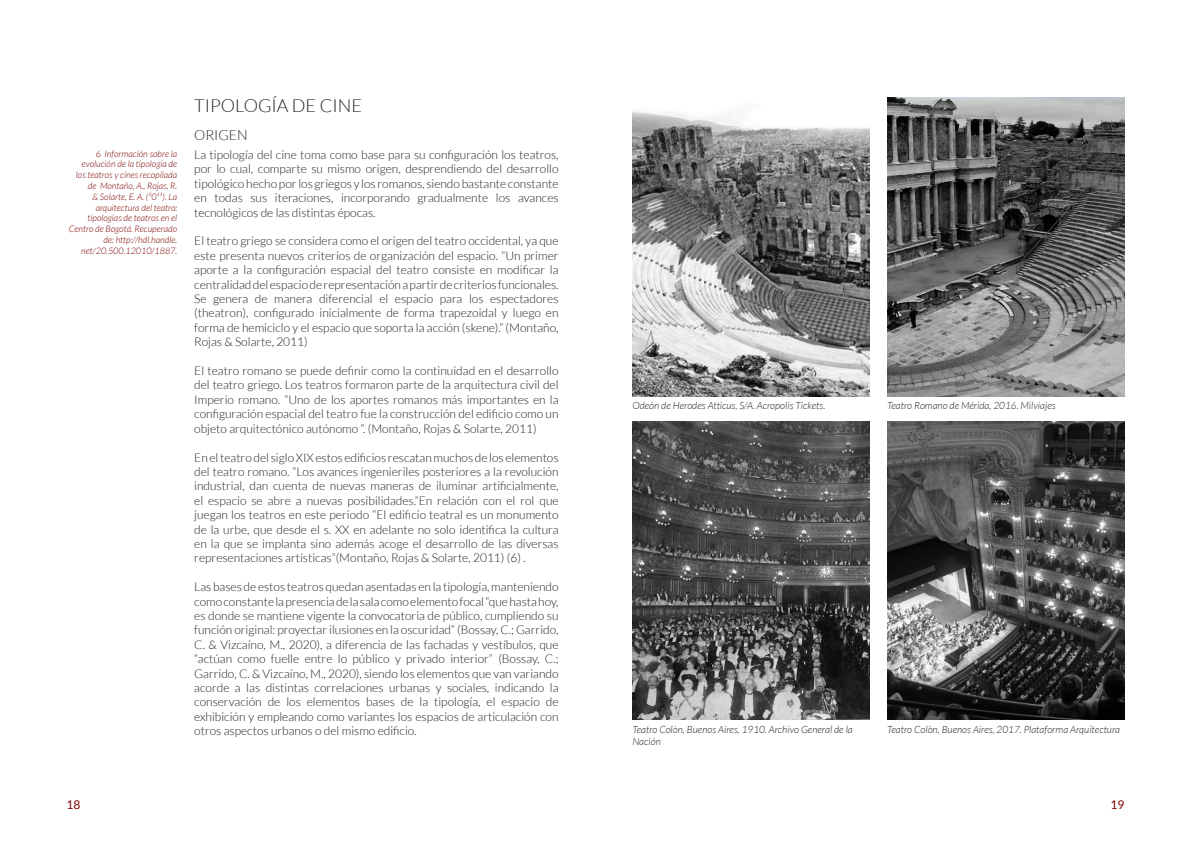
<style>
.page{position:relative;width:1191px;height:842px;background:#fff}
.page>*{position:absolute;margin:0;border:0;box-sizing:border-box;transform-origin:0 0}
.Subtitulo{font:300 18px "Lato";color:#231f20}
.Subtitulo_2{font:300 14px "Lato";color:#231f20}
.t1{font:300 12px/14.4px "Lato";color:#231f20;text-align:justify}
.t2{font:12px "Lato";color:#7f0202}
.t3{font:italic 300 10px "Lato";color:#231f20}
.Pie_de_pagina{font:italic 300 9px/10.8px "Lato";color:#7f0202;text-align:right}
.s1{font-style:normal}
</style>
<div class="page">
<svg style="left:632px;top:110px;width:237px;height:286px;background:#909292"></svg>
<svg style="left:632px;top:421px;width:237px;height:298px;background:#525454"></svg>
<svg style="left:887px;top:421px;width:237px;height:298px;background:#4d4f4f"></svg>
<svg style="left:887px;top:98px;width:237px;height:298px;background:#6a6c6c"></svg>
<p class="Pie_de_pagina" style="left:69px;top:148px;width:110px"><span class="s1">6</span> Información sobre la evolución de la tipología de<br>los teatros y cines recopilada de Montaño, A., Rojas, R.<br>&amp; Solarte, E. A. (2011). La arquitectura del teatro: tipologías de teatros en el<br>Centro de Bogotá. Recuperado de: http://hdl.handle. net/20.500.12010/1887.</p>
<p class="Subtitulo" style="left:194px;top:96px;width:169px">TIPOLOGÍA DE CINE</p>
<p class="Subtitulo_2" style="left:194px;top:128px;width:55px">ORIGEN</p>
<p class="t1" style="left:194px;top:148px;width:366px">La tipología del cine toma como base para su configuración los teatros, por lo cual, comparte su mismo origen, desprendiendo del desarrollo tipológico hecho por los griegos y los romanos, siendo bastante constante en todas sus iteraciones, incorporando gradualmente los avances tecnológicos de las distintas épocas.</p>
<p class="t1" style="left:194px;top:234px;width:366px">El teatro griego se considera como el origen del teatro occidental, ya que este presenta nuevos criterios de organización del espacio. “Un primer aporte a la configuración espacial del teatro consiste en modificar la centralidad del espacio de representación a partir de criterios funcionales.<br>Se genera de manera diferencial el espacio para los espectadores (theatron), configurado inicialmente de forma trapezoidal y luego en forma de hemiciclo y el espacio que soporta la acción (skene).” (Montaño, Rojas &amp; Solarte, 2011)</p>
<p class="t1" style="left:194px;top:364px;width:366px">El teatro romano se puede definir como la continuidad en el desarrollo del teatro griego. Los teatros formaron parte de la arquitectura civil del Imperio romano. “Uno de los aportes romanos más importantes en la configuración espacial del teatro fue la construcción del edificio como un objeto arquitectónico autónomo ”. (Montaño, Rojas &amp; Solarte, 2011)</p>
<p class="t1" style="left:194px;top:450px;width:366px">En el teatro del siglo XIX estos edificios rescatan muchos de los elementos del teatro romano. “Los avances ingenieriles posteriores a la revolución industrial, dan cuenta de nuevas maneras de iluminar artificialmente, el espacio se abre a nuevas posibilidades.”En relación con el rol que juegan los teatros en este periodo “El edificio teatral es un monumento de la urbe, que desde el s. XX en adelante no solo identifica la cultura en la que se implanta sino además acoge el desarrollo de las diversas representaciones artísticas”(Montaño, Rojas &amp; Solarte, 2011) (6) .</p>
<p class="t1" style="left:194px;top:580px;width:366px">Las bases de estos teatros quedan asentadas en la tipología, manteniendo como constante la presencia de la sala como elemento focal “que hasta hoy, es donde se mantiene vigente la convocatoria de público, cumpliendo su función original: proyectar ilusiones en la oscuridad” (Bossay, C.; Garrido, C. &amp; Vizcaíno, M., 2020), a diferencia de las fachadas y vestíbulos, que “actúan como fuelle entre lo público y privado interior” (Bossay, C.; Garrido, C. &amp; Vizcaíno, M., 2020), siendo los elementos que van variando acorde a las distintas correlaciones urbanas y sociales, indicando la conservación de los elementos bases de la tipología, el espacio de exhibición y empleando como variantes los espacios de articulación con otros aspectos urbanos o del mismo edificio.</p>
<p class="t3" style="left:632px;top:400px;width:194px">Odeón de Herodes Atticus, S/A. Acropolis Tickets.</p>
<p class="t3" style="left:887px;top:400px;width:170px">Teatro Romano de Mérida, 2016. Milviajes</p>
<p class="t3" style="left:632px;top:724px;width:222px">Teatro Colòn, Buenos Aires, 1910. Archivo General de la</p>
<p class="t3" style="left:632px;top:736px;width:30px">Nación</p>
<p class="t3" style="left:887px;top:724px;width:234px">Teatro Colòn, Buenos Aires, 2017. Plataforma Arquitectura</p>
<p class="t2" style="left:67px;top:798px;width:15px">18</p>
<p class="t2" style="left:1110px;top:798px;width:15px">19</p>
</div>
